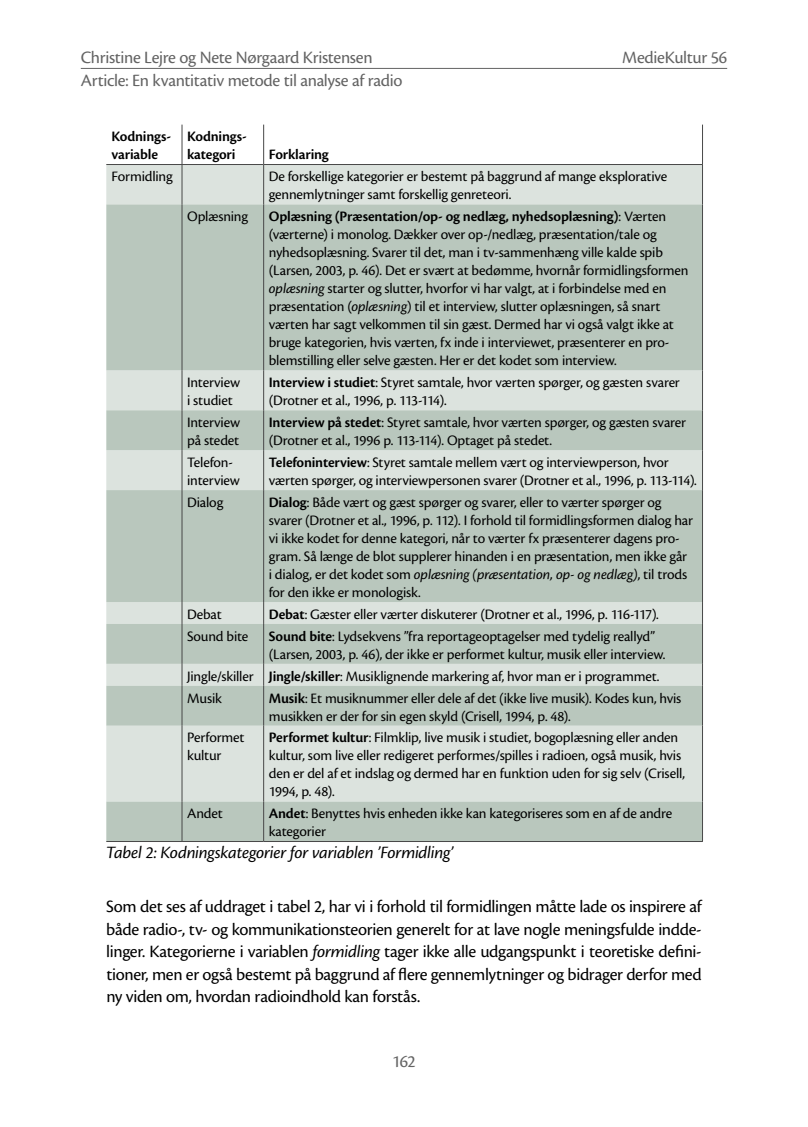
<style>
.page{position:relative;width:808px;height:1127px;background:#fff}
.page>*{position:absolute;margin:0;border:0;box-sizing:border-box;transform-origin:0 0}
.t1{font:18px/22.5px "Cronos Pro";letter-spacing:-.02em;color:#000;text-align:justify}
.t2{font:18px/23.9px "Cronos Pro";letter-spacing:-.02em;color:#636363}
.t3{font:italic 18px "Cronos Pro";letter-spacing:-.015em;color:#000}
.t4{font:15px/18px "Cronos Pro";letter-spacing:-.01em;color:#000}
.t5{font:600 15px/18px "Cronos Pro";letter-spacing:-.01em;color:#000}
.s1{font-weight:600}
.s2{font-style:italic}
</style>
<div class="page">
<hr style="left:81px;top:68px;width:646px;height:1px;background:#636363">
<div style="left:106px;top:165px;width:596px;height:39px;background:#dce3de"></div>
<svg style="left:106px;top:204px;width:596px;height:637px;background:#c4cfc7"></svg>
<hr style="left:182px;top:125px;width:1px;height:39px;background:#484848">
<hr style="left:263px;top:125px;width:1px;height:39px;background:#484848">
<hr style="left:702px;top:125px;width:1px;height:39px;background:#484848">
<hr style="left:182px;top:165px;width:1px;height:39px;background:#484848">
<hr style="left:263px;top:165px;width:1px;height:39px;background:#484848">
<hr style="left:702px;top:165px;width:1px;height:39px;background:#484848">
<hr style="left:182px;top:204px;width:1px;height:166px;background:#484848">
<hr style="left:263px;top:204px;width:1px;height:166px;background:#484848">
<hr style="left:702px;top:204px;width:1px;height:166px;background:#484848">
<hr style="left:182px;top:370px;width:1px;height:40px;background:#484848">
<hr style="left:263px;top:370px;width:1px;height:40px;background:#484848">
<hr style="left:702px;top:370px;width:1px;height:40px;background:#484848">
<hr style="left:182px;top:410px;width:1px;height:40px;background:#484848">
<hr style="left:263px;top:410px;width:1px;height:40px;background:#484848">
<hr style="left:702px;top:410px;width:1px;height:40px;background:#484848">
<hr style="left:182px;top:450px;width:1px;height:40px;background:#484848">
<hr style="left:263px;top:450px;width:1px;height:40px;background:#484848">
<hr style="left:702px;top:450px;width:1px;height:40px;background:#484848">
<hr style="left:182px;top:490px;width:1px;height:112px;background:#484848">
<hr style="left:263px;top:490px;width:1px;height:112px;background:#484848">
<hr style="left:702px;top:490px;width:1px;height:112px;background:#484848">
<svg style="left:182px;top:602px;width:1px;height:22px"></svg>
<svg style="left:263px;top:602px;width:1px;height:22px"></svg>
<svg style="left:702px;top:602px;width:1px;height:22px"></svg>
<hr style="left:182px;top:624px;width:1px;height:40px;background:#484848">
<hr style="left:263px;top:624px;width:1px;height:40px;background:#484848">
<hr style="left:702px;top:624px;width:1px;height:40px;background:#484848">
<svg style="left:182px;top:664px;width:1px;height:22px"></svg>
<svg style="left:263px;top:664px;width:1px;height:22px"></svg>
<svg style="left:702px;top:664px;width:1px;height:22px"></svg>
<hr style="left:182px;top:686px;width:1px;height:40px;background:#484848">
<hr style="left:263px;top:686px;width:1px;height:40px;background:#484848">
<hr style="left:702px;top:686px;width:1px;height:40px;background:#484848">
<hr style="left:182px;top:726px;width:1px;height:75px;background:#484848">
<hr style="left:263px;top:726px;width:1px;height:75px;background:#484848">
<hr style="left:702px;top:726px;width:1px;height:75px;background:#484848">
<hr style="left:182px;top:801px;width:1px;height:40px;background:#484848">
<hr style="left:263px;top:801px;width:1px;height:40px;background:#484848">
<hr style="left:702px;top:801px;width:1px;height:40px;background:#484848">
<hr style="left:106px;top:164px;width:76px;height:1px;background:#484848">
<hr style="left:182px;top:164px;width:82px;height:1px;background:#484848">
<hr style="left:264px;top:164px;width:439px;height:1px;background:#484848">
<hr style="left:106px;top:841px;width:76px;height:1px;background:#484848">
<hr style="left:182px;top:841px;width:82px;height:1px;background:#484848">
<hr style="left:264px;top:841px;width:439px;height:1px;background:#484848">
<p class="t2" style="left:81px;top:45px;width:323px">Christine Lejre og Nete Nørgaard Kristensen<br>Article: En kvantitativ metode til analyse af radio</p>
<p class="t5" style="left:111px;top:128px;width:61px">Kodnings&shy;variable</p>
<p class="t5" style="left:187px;top:128px;width:61px">Kodnings&shy;kategori</p>
<p class="t5" style="left:269px;top:146px;width:61px">Forklaring</p>
<p class="t2" style="left:622px;top:45px;width:106px">MedieKultur 56</p>
<p class="t4" style="left:111px;top:168px;width:63px">Formidling</p>
<p class="t4" style="left:269px;top:168px;width:400px">De forskellige kategorier er bestemt på baggrund af mange eksplorative gennemlytninger samt forskellig genreteori.</p>
<p class="t4" style="left:187px;top:208px;width:62px">Oplæsning</p>
<p class="t4" style="left:269px;top:208px;width:421px"><span class="s1">Oplæsning (Præsentation/op- og nedlæg, nyhedsoplæsning)</span>: Værten (værterne) i monolog. Dækker over op-/nedlæg, præsentation/tale og nyhedsoplæsning. Svarer til det, man i tv-sammenhæng ville kalde spib (Larsen, 2003, p. 46). Det er svært at bedømme, hvornår formidlingsformen <span class="s2">oplæsning</span> starter og slutter, hvorfor vi har valgt, at i forbindelse med en præsentation (<span class="s2">oplæsning</span>) til et interview, slutter oplæsningen, så snart værten har sagt velkommen til sin gæst. Dermed har vi også valgt ikke at bruge kategorien, hvis værten, fx inde i interviewet, præsenterer en pro&shy;blemstilling eller selve gæsten. Her er det kodet som interview.</p>
<p class="t4" style="left:187px;top:373px;width:55px">Interview i studiet</p>
<p class="t4" style="left:269px;top:373px;width:413px"><span class="s1">Interview i studiet</span>: Styret samtale, hvor værten spørger, og gæsten svarer (Drotner et al., 1996, p. 113-114).</p>
<p class="t4" style="left:187px;top:413px;width:55px">Interview på stedet</p>
<p class="t4" style="left:269px;top:413px;width:419px"><span class="s1">Interview på stedet</span>: Styret samtale, hvor værten spørger, og gæsten svarer (Drotner et al., 1996 p. 113-114). Optaget på stedet.</p>
<p class="t4" style="left:187px;top:453px;width:54px">Telefon&shy;interview</p>
<p class="t4" style="left:269px;top:453px;width:430px"><span class="s1">Telefoninterview</span>: Styret samtale mellem vært og interviewperson, hvor værten spørger, og interviewpersonen svarer (Drotner et al., 1996, p. 113-114).</p>
<p class="t4" style="left:187px;top:493px;width:38px">Dialog</p>
<p class="t4" style="left:269px;top:493px;width:426px"><span class="s1">Dialog</span>: Både vært og gæst spørger og svarer, eller to værter spørger og svarer (Drotner et al., 1996, p. 112). I forhold til formidlingsformen dialog har vi ikke kodet for denne kategori, når to værter fx præsenterer dagens pro&shy;gram. Så længe de blot supplerer hinanden i en præsentation, men ikke går i dialog, er det kodet som <span class="s2">oplæsning (præsentation, op- og nedlæg)</span>, til trods for den ikke er monologisk.</p>
<p class="t4" style="left:187px;top:605px;width:36px">Debat</p>
<p class="t4" style="left:269px;top:605px;width:392px"><span class="s1">Debat</span>: Gæster eller værter diskuterer (Drotner et al., 1996, p. 116-117).</p>
<p class="t4" style="left:187px;top:627px;width:63px">Sound bite</p>
<p class="t4" style="left:269px;top:627px;width:398px"><span class="s1">Sound bite</span>: Lydsekvens ”fra reportageoptagelser med tydelig reallyd” (Larsen, 2003, p. 46), der ikke er performet kultur, musik eller interview.</p>
<p class="t4" style="left:187px;top:665px;width:474px;line-height:21.9px">Jingle/skiller <span class="s1">Jingle/skiller</span>: Musiklignende markering af, hvor man er i programmet.<br>Musik</p>
<p class="t4" style="left:269px;top:689px;width:414px"><span class="s1">Musik</span>: Et musiknummer eller dele af det (ikke live musik). Kodes kun, hvis musikken er der for sin egen skyld (Crisell, 1994, p. 48).</p>
<p class="t4" style="left:187px;top:729px;width:59px">Performet kultur</p>
<p class="t4" style="left:269px;top:729px;width:418px"><span class="s1">Performet kultur</span>: Filmklip, live musik i studiet, bogoplæsning eller anden kultur, som live eller redigeret performes/spilles i radioen, også musik, hvis den er del af et indslag og dermed har en funktion uden for sig selv (Crisell, 1994, p. 48).</p>
<p class="t4" style="left:187px;top:805px;width:37px">Andet</p>
<p class="t4" style="left:269px;top:805px;width:405px"><span class="s1">Andet</span>: Benyttes hvis enheden ikke kan kategoriseres som en af de andre kategorier</p>
<p class="t3" style="left:106px;top:842px;width:349px">Tabel 2: Kodningskategorier for variablen ’Formidling’</p>
<p class="t1" style="left:106px;top:895px;width:597px">Som det ses af uddraget i tabel 2, har vi i forhold til formidlingen måtte lade os inspirere af både radio-, tv- og kommunikationsteorien generelt for at lave nogle meningsfulde indde&shy;linger. Kategorierne i variablen <span class="s2">formidling</span> tager ikke alle udgangspunkt i teoretiske defini&shy;tioner, men er også bestemt på baggrund af flere gennemlytninger og bidrager derfor med ny viden om, hvordan radioindhold kan forstås.</p>
<p class="t2" style="left:392px;top:1049px;width:25px">162</p>
</div>
